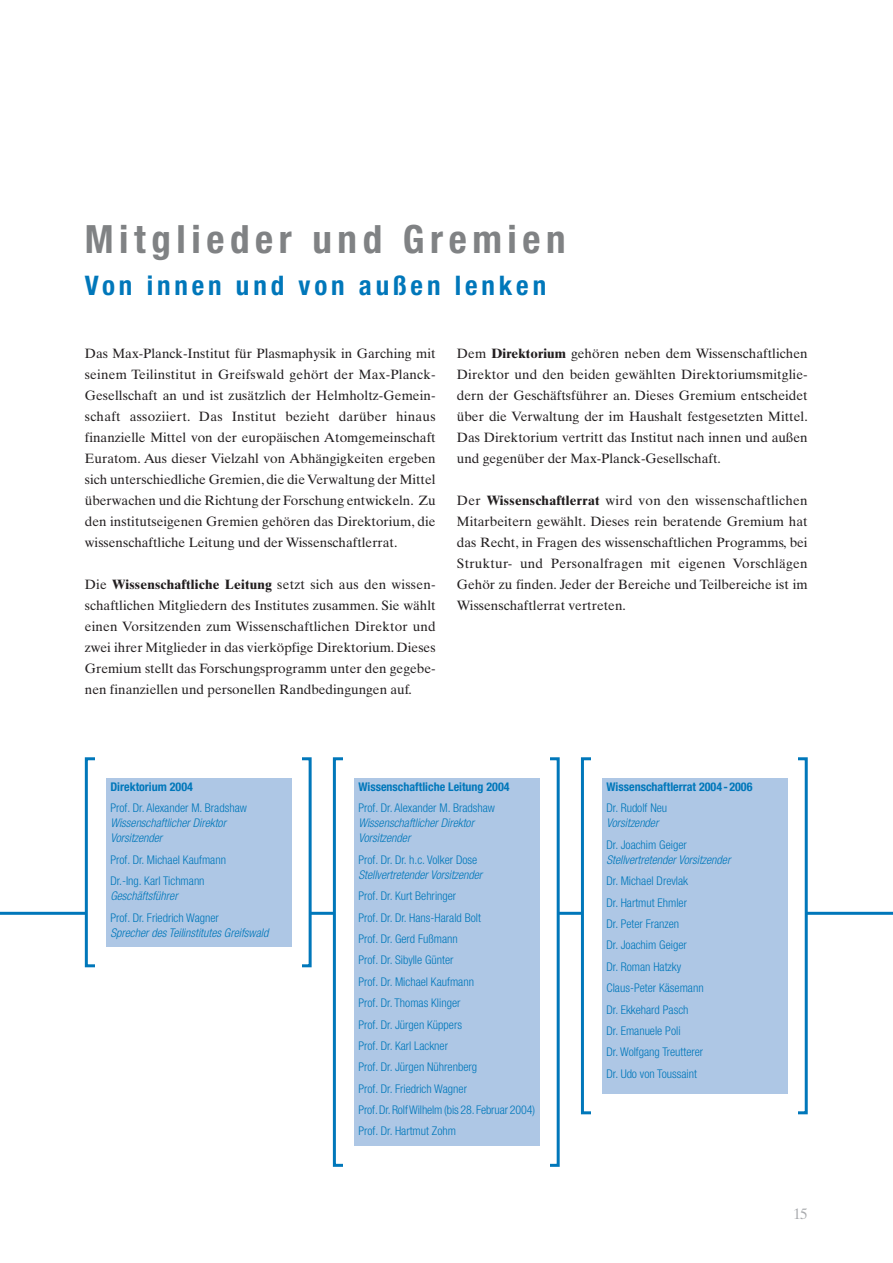
<style>
.page{position:relative;width:893px;height:1263px;background:#fff}
.page>*{position:absolute;margin:0;border:0;box-sizing:border-box;transform-origin:0 0}
.t1{font:700 condensed 39px "Helvetica Neue";letter-spacing:.145em;color:#808284}
.t2{font:700 condensed 27px "Helvetica Neue";letter-spacing:.145em;color:#0077ba}
.t3{font:15px "Times Ten";color:#a7a9ac}
.t4{font:13.5px/21px "Times Ten";color:#231f20;text-align:justify}
.t5{font:300 condensed 12px/21.5px "Helvetica Neue";color:#0077ba}
.t6{font:italic 300 condensed 12px/15px "Helvetica Neue";color:#0077ba}
.t7{font:700 condensed 12px "Helvetica Neue";color:#0077ba}
.s1{font-weight:700}
</style>
<div class="page">
<hr style="left:0;top:912px;width:893px;height:3px;background:#0077ba">
<div style="left:86px;top:759px;width:224px;height:207px;background:#fff"></div>
<div style="left:85px;top:757px;width:227px;height:210px;border:3px solid #0077ba"></div>
<div style="left:95px;top:747px;width:207px;height:231px;background:#fff"></div>
<div style="left:106px;top:778px;width:185px;height:168px;background:#aec7e5"></div>
<div style="left:334px;top:759px;width:224px;height:406px;background:#fff"></div>
<div style="left:333px;top:757px;width:227px;height:410px;border:3px solid #0077ba"></div>
<div style="left:343px;top:747px;width:207px;height:433px;background:#fff"></div>
<div style="left:354px;top:778px;width:185px;height:368px;background:#aec7e5"></div>
<div style="left:582px;top:759px;width:224px;height:354px;background:#fff"></div>
<div style="left:581px;top:757px;width:227px;height:357px;border:3px solid #0077ba"></div>
<div style="left:592px;top:747px;width:206px;height:378px;background:#fff"></div>
<div style="left:602px;top:778px;width:185px;height:315px;background:#aec7e5"></div>
<h1 class="t1" style="left:85px;top:225px;width:482px">Mitglieder und Gremien</h1>
<h2 class="t2" style="left:85px;top:276px;width:463px">Von innen und von außen lenken</h2>
<p class="t4" style="left:85px;top:344px;width:352px">Das Max-Planck-Institut für Plasmaphysik in Garching mit seinem Teilinstitut in Greifswald gehört der Max-Planck-Gesellschaft an und ist zusätzlich der Helmholtz-Gemein&shy;schaft assoziiert. Das Institut bezieht darüber hinaus finanzielle Mittel von der europäischen Atomgemeinschaft Euratom. Aus dieser Vielzahl von Abhängigkeiten ergeben sich unterschiedliche Gremien, die die Verwaltung der Mittel überwachen und die Richtung der Forschung entwickeln. Zu den institutseigenen Gremien gehören das Direktorium, die wissenschaftliche Leitung und der Wissenschaftlerrat.</p>
<p class="t4" style="left:85px;top:575px;width:352px">Die <span class="s1">Wissenschaftliche Leitung</span> setzt sich aus den wissen&shy;schaftlichen Mitgliedern des Institutes zusammen. Sie wählt einen Vorsitzenden zum Wissenschaftlichen Direktor und zwei ihrer Mitglieder in das vierköpfige Direktorium. Dieses Gremium stellt das Forschungsprogramm unter den gegebe&shy;nen finanziellen und personellen Randbedingungen auf.</p>
<p class="t4" style="left:457px;top:344px;width:352px">Dem <span class="s1">Direktorium</span> gehören neben dem Wissenschaftlichen Direktor und den beiden gewählten Direktoriumsmitglie&shy;dern der Geschäftsführer an. Dieses Gremium entscheidet über die Verwaltung der im Haushalt festgesetzten Mittel.<br>Das Direktorium vertritt das Institut nach innen und außen und gegenüber der Max-Planck-Gesellschaft.</p>
<p class="t4" style="left:457px;top:491px;width:352px">Der <span class="s1">Wissenschaftlerrat</span> wird von den wissenschaftlichen Mitarbeitern gewählt. Dieses rein beratende Gremium hat das Recht, in Fragen des wissenschaftlichen Programms, bei Struktur- und Personalfragen mit eigenen Vorschlägen Gehör zu finden. Jeder der Bereiche und Teilbereiche ist im Wissenschaftlerrat vertreten.</p>
<p class="t7" style="left:110px;top:782px;width:84px">Direktorium 2004</p>
<p class="t5" style="left:110px;top:798px;width:138px">Prof. Dr. Alexander M. Bradshaw</p>
<p class="t6" style="left:110px;top:817px;width:119px">WissenschaftlicherDirektor<br>Vorsitzender</p>
<p class="t5" style="left:110px;top:850px;width:117px">Prof. Dr. Michael Kaufmann<br>Dr.-Ing. Karl Tichmann</p>
<p class="t6" style="left:110px;top:889px;width:71px">Geschäftsführer</p>
<p class="t5" style="left:110px;top:908px;width:110px">Prof. Dr. Friedrich Wagner</p>
<p class="t6" style="left:110px;top:926px;width:162px">Sprecherdes Teilinstitutes Greifswald</p>
<p class="t7" style="left:358px;top:782px;width:153px">Wissenschaftliche Leitung 2004</p>
<p class="t5" style="left:358px;top:798px;width:138px">Prof. Dr. Alexander M. Bradshaw</p>
<p class="t6" style="left:358px;top:817px;width:119px">WissenschaftlicherDirektor<br>Vorsitzender</p>
<p class="t5" style="left:358px;top:850px;width:120px">Prof. Dr. Dr. h.c. Volker Dose</p>
<p class="t6" style="left:358px;top:868px;width:128px">StellvertretenderVorsitzender</p>
<p class="t5" style="left:358px;top:886px;width:178px">Prof. Dr. Kurt Behringer<br>Prof. Dr. Dr. Hans-Harald Bolt<br>Prof. Dr. Gerd Fußmann<br>Prof. Dr. Sibylle Günter<br>Prof. Dr. Michael Kaufmann<br>Prof. Dr. Thomas Klinger<br>Prof. Dr. Jürgen Küppers<br>Prof. Dr. Karl Lackner<br>Prof. Dr. Jürgen Nührenberg<br>Prof. Dr. Friedrich Wagner<br>Prof.Dr.Rolf Wilhelm (bis 28.Februar 2004)<br>Prof. Dr. Hartmut Zohm</p>
<p class="t7" style="left:606px;top:782px;width:147px">Wissenschaftlerrat 2004 - 2006</p>
<p class="t5" style="left:606px;top:798px;width:62px">Dr. Rudolf Neu</p>
<p class="t6" style="left:606px;top:817px;width:56px">Vorsitzender</p>
<p class="t5" style="left:606px;top:835px;width:82px">Dr. Joachim Geiger</p>
<p class="t6" style="left:606px;top:853px;width:128px">StellvertretenderVorsitzender</p>
<p class="t5" style="left:606px;top:871px;width:99px">Dr. Michael Drevlak<br>Dr. Hartmut Ehmler<br>Dr. Peter Franzen<br>Dr. Joachim Geiger<br>Dr. Roman Hatzky<br>Claus-Peter Käsemann<br>Dr. Ekkehard Pasch<br>Dr. Emanuele Poli<br>Dr. Wolfgang Treutterer<br>Dr. Udo von Toussaint</p>
<p class="t3" style="left:793px;top:1208px;width:16px">15</p>
</div>
